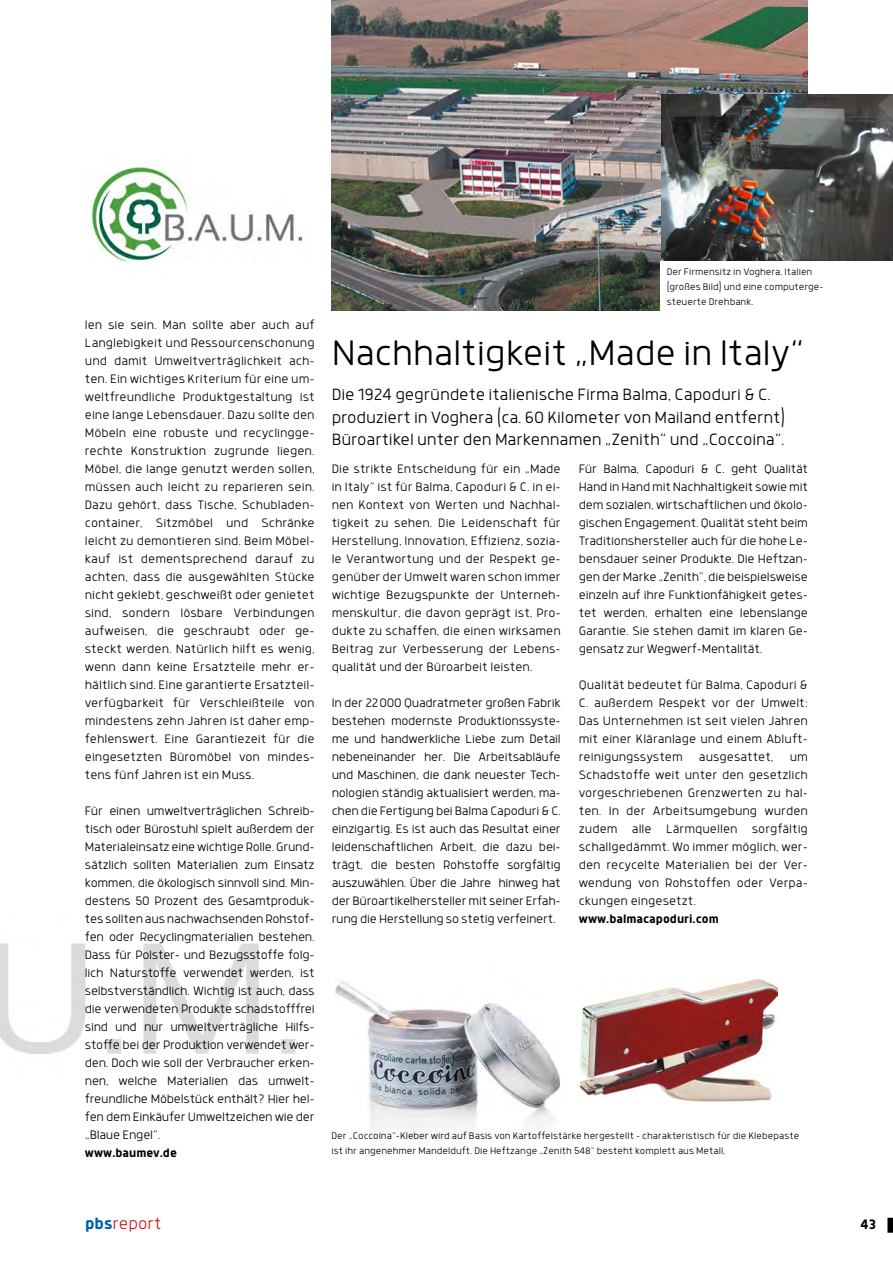
<style>
.page{position:relative;width:893px;height:1263px;background:#fff}
.page>*{position:absolute;margin:0;border:0;box-sizing:border-box;transform-origin:0 0}
.HL_Halbseite_hoch{font:300 39px "Anteb Alt";letter-spacing:-.01em;color:#000}
.SL_2019{font:300 18px/22.5px "Anteb Alt";letter-spacing:-.01em;color:#000}
.t1{font:300 18px "Anteb Alt";color:#cd1719}
.t2{font:700 15px "Anteb Alt";color:#000}
.GT_2019{font:300 13.5px/18px "Anteb Alt";letter-spacing:-.015em;color:#000;text-align:justify}
.GT_Abschluss_2019{font:300 13.5px/18px "Anteb Alt";letter-spacing:-.02em;color:#000;text-align:justify}
.www{font:700 13.5px "Anteb Alt";color:#000}
.BU_2019{font:300 10.5px/15px "Anteb Alt";color:#000}
.s1{font-weight:700;color:#005da9}
</style>
<div class="page">
<div style="left:887px;top:1218px;width:6px;height:15px;background:#000"></div>
<img style="left:0;top:943px;width:296px;height:111px">
<img style="left:86px;top:166px;width:217px;height:97px">
<img style="left:335px;top:981px;width:225px;height:151px">
<img style="left:332px;top:0;width:476px;height:311px">
<img style="left:661px;top:95px;width:232px;height:166px">
<img style="left:577px;top:979px;width:201px;height:123px">
<div style="left:660px;top:261px;width:166px;height:52px;background:#fff"></div>
<p class="GT_2019" style="left:85px;top:315px;width:231px">len sie sein. Man sollte aber auch auf Langlebigkeit und Ressourcenschonung und damit Umweltverträglichkeit ach&shy;ten. Ein wichtiges Kriterium für eine um&shy;weltfreundliche Produktgestaltung ist eine lange Lebensdauer. Dazu sollte den Möbeln eine robuste und recyclingge&shy;rechte Konstruktion zugrunde liegen.<br>Möbel, die lange genutzt werden sollen, müssen auch leicht zu reparieren sein.<br>Dazu gehört, dass Tische, Schubladen&shy;container, Sitzmöbel und Schränke leicht zu demontieren sind. Beim Möbel&shy;kauf ist dementsprechend darauf zu achten, dass die ausgewählten Stücke nicht geklebt, geschweißt oder genietet sind, sondern lösbare Verbindungen aufweisen, die geschraubt oder ge&shy;steckt werden. Natürlich hilft es wenig, wenn dann keine Ersatzteile mehr er&shy;hältlich sind. Eine garantierte Ersatzteil&shy;verfügbarkeit für Verschleißteile von mindestens zehn Jahren ist daher emp&shy;fehlenswert. Eine Garantiezeit für die eingesetzten Büromöbel von mindes&shy;tens fünf Jahren ist ein Muss.</p>
<p class="GT_Abschluss_2019" style="left:85px;top:801px;width:231px">Für einen umweltverträglichen Schreib&shy;tisch oder Bürostuhl spielt außerdem der Materialeinsatz eine wichtige Rolle. Grund&shy;sätzlich sollten Materialien zum Einsatz kommen, die ökologisch sinnvoll sind. Min&shy;destens 50 Prozent des Gesamtproduk&shy;tes sollten aus nachwachsenden Rohstof&shy;fen oder Recyclingmaterialien bestehen.<br>Dass für Polster- und Bezugsstoffe folg&shy;lich Naturstoffe verwendet werden, ist selbstverständlich. Wichtig ist auch, dass die verwendeten Produkte schadstofffrei sind und nur umweltverträgliche Hilfs&shy;stoffe bei der Produktion verwendet wer&shy;den. Doch wie soll der Verbraucher erken&shy;nen, welche Materialien das umwelt&shy;freundliche Möbelstück enthält? Hier hel&shy;fen dem Einkäufer Umweltzeichen wie der „Blaue Engel“.</p>
<p class="www" style="left:85px;top:1144px;width:94px">www.baumev.de</p>
<p class="BU_2019" style="left:667px;top:264px;width:158px">Der Firmensitz in Voghera, Italien (großes Bild) und eine computerge&shy;steuerte Drehbank.</p>
<p class="HL_Halbseite_hoch" style="left:332px;top:330px;width:474px">Nachhaltigkeit „Made in Italy“</p>
<p class="SL_2019" style="left:332px;top:383px;width:455px">Die 1924 gegründete italienische Firma Balma, Capoduri &amp; C. produziert in Voghera (ca. 60 Kilometer von Mailand entfernt)<br>Büroartikel unter den Markennamen „Zenith“ und „Coccoina“.</p>
<p class="GT_2019" style="left:332px;top:459px;width:231px">Die strikte Entscheidung für ein „Made in Italy“ ist für Balma, Capoduri &amp; C. in ei&shy;nen Kontext von Werten und Nachhal&shy;tigkeit zu sehen. Die Leidenschaft für Herstellung, Innovation, Effizienz, sozia&shy;le Verantwortung und der Respekt ge&shy;genüber der Umwelt waren schon immer wichtige Bezugspunkte der Unterneh&shy;menskultur, die davon geprägt ist, Pro&shy;dukte zu schaffen, die einen wirksamen Beitrag zur Verbesserung der Lebens&shy;qualität und der Büroarbeit leisten.</p>
<p class="GT_2019" style="left:332px;top:693px;width:231px">In der 22000 Quadratmeter großen Fabrik bestehen modernste Produktionssyste&shy;me und handwerkliche Liebe zum Detail nebeneinander her. Die Arbeitsabläufe und Maschinen, die dank neuester Tech&shy;nologien ständig aktualisiert werden, ma&shy;chen die Fertigung bei Balma Capoduri &amp; C. einzigartig. Es ist auch das Resultat einer leidenschaftlichen Arbeit, die dazu bei&shy;trägt, die besten Rohstoffe sorgfältig auszuwählen. Über die Jahre hinweg hat der Büroartikelhersteller mit seiner Erfah&shy;rung die Herstellung so stetig verfeinert.</p>
<p class="GT_2019" style="left:579px;top:459px;width:231px">Für Balma, Capoduri &amp; C. geht Qualität Hand in Hand mit Nachhaltigkeit sowie mit dem sozialen, wirtschaftlichen und ökolo&shy;gischen Engagement. Qualität steht beim Traditionshersteller auch für die hohe Le&shy;bensdauer seiner Produkte. Die Heftzan&shy;gen der Marke „Zenith”, die beispielsweise einzeln auf ihre Funktionfähigkeit getes&shy;tet werden, erhalten eine lebenslange Garantie. Sie stehen damit im klaren Ge&shy;gensatz zur Wegwerf-Mentalität.</p>
<p class="GT_Abschluss_2019" style="left:579px;top:675px;width:231px">Qualität bedeutet für Balma, Capoduri &amp; C. außerdem Respekt vor der Umwelt:<br>Das Unternehmen ist seit vielen Jahren mit einer Kläranlage und einem Abluft&shy;reinigungssystem ausgesattet, um Schadstoffe weit unter den gesetzlich vorgeschriebenen Grenzwerten zu hal&shy;ten. In der Arbeitsumgebung wurden zudem alle Lärmquellen sorgfältig schallgedämmt. Wo immer möglich, wer&shy;den recycelte Materialien bei der Ver&shy;wendung von Rohstoffen oder Verpa&shy;ckungen eingesetzt.</p>
<p class="www" style="left:579px;top:910px;width:141px">www.balmacapoduri.com</p>
<p class="BU_2019" style="left:332px;top:1128px;width:469px">Der „Coccoina“-Kleber wird auf Basis von Kartoffelstärke hergestellt – charakteristisch für die Klebepaste ist ihr angenehmer Mandelduft. Die Heftzange „Zenith 548“ besteht komplett aus Metall,</p>
<h2 class="t1" style="left:85px;top:1213px;width:78px"><span class="s1">pbs</span>report</h2>
<p class="t2" style="left:861px;top:1215px;width:17px">43</p>
</div>
